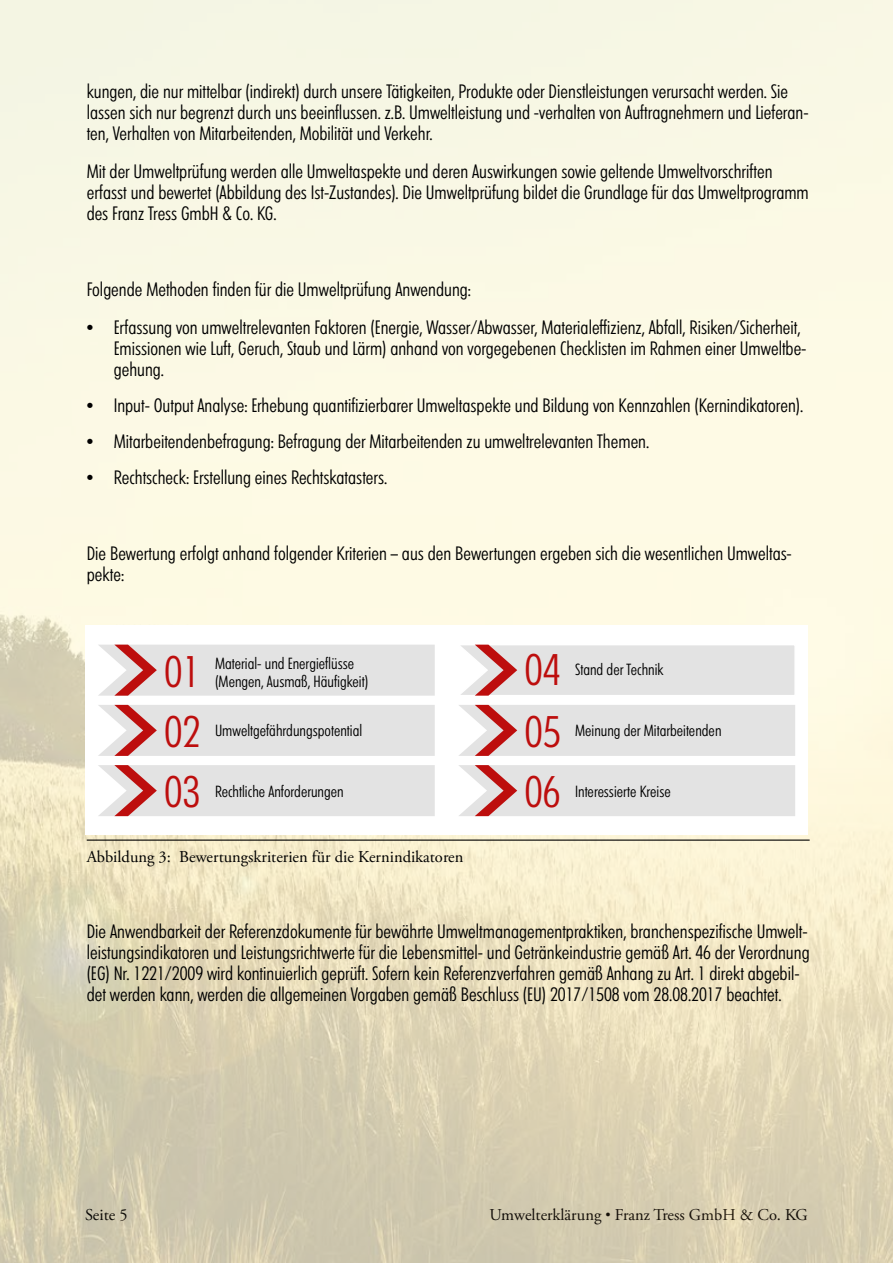
<style>
.page{position:relative;width:893px;height:1263px;background:#fff}
.page>*{position:absolute;margin:0;border:0;box-sizing:border-box;transform-origin:0 0}
.t1{font:40.95px/60.3px "Graphicus DT Cond";color:#bd0e0d}
.t2{font:18px/21px "Graphicus DT Cond";color:#000}
.t3{font:16.5px "Adobe Garamond Pro";color:#000}
.t4{font:15px "Graphicus DT Cond";color:#000}
.s1{font-size:13.5px}
</style>
<div class="page">
<img style="left:0;top:0;width:893px;height:1263px">
<hr style="left:87px;top:839px;width:723px;height:2px;background:#000">
<div style="left:85px;top:625px;width:723px;height:210px;background:#fff"></div>
<svg style="left:461px;top:644px;width:334px;height:52px;background:#e3dcdc"></svg>
<svg style="left:98px;top:705px;width:337px;height:51px;background:#e2dbdb"></svg>
<svg style="left:98px;top:765px;width:337px;height:51px;background:#e2dbdb"></svg>
<svg style="left:459px;top:705px;width:336px;height:51px;background:#e2dbdb"></svg>
<svg style="left:459px;top:765px;width:336px;height:51px;background:#e2dbdb"></svg>
<svg style="left:98px;top:645px;width:337px;height:51px;background:#e2dbdb"></svg>
<p class="t2" style="left:87px;top:80px;width:723px">kungen, die nur mittelbar (indirekt) durch unsere Tätigkeiten, Produkte oder Dienstleistungen verursacht werden. Sie lassen sich nur begrenzt durch uns beeinflussen. z.B. Umweltleistung und -verhalten von Auftragnehmern und Lieferan&shy;ten, Verhalten von Mitarbeitenden, Mobilität und Verkehr.</p>
<p class="t2" style="left:87px;top:160px;width:724px">Mit der Umweltprüfung werden alle Umweltaspekte und deren Auswirkungen sowie geltende Umweltvorschriften erfasst und bewertet (Abbildung des Ist-Zustandes). Die Umweltprüfung bildet die Grundlage für das Umweltprogramm des Franz Tress GmbH &amp; Co. KG.</p>
<p class="t2" style="left:87px;top:279px;width:386px">Folgende Methoden finden für die Umweltprüfung Anwendung:</p>
<p class="t2" style="left:114px;top:317px;width:694px;text-indent:-27px">• Erfassung von umweltrelevanten Faktoren (Energie, Wasser/Abwasser, Materialeffizienz, Abfall, Risiken/Sicherheit,<br>Emissionen wie Luft, Geruch, Staub und Lärm) anhand von vorgegebenen Checklisten im Rahmen einer Umweltbe&shy;gehung.</p>
<p class="t2" style="left:87px;top:394px;width:718px">• Input- Output Analyse: Erhebung quantifizierbarer Umweltaspekte und Bildung von Kennzahlen (Kernindikatoren).</p>
<p class="t2" style="left:87px;top:430px;width:564px">• Mitarbeitendenbefragung: Befragung der Mitarbeitenden zu umweltrelevanten Themen.</p>
<p class="t2" style="left:87px;top:466px;width:302px">• Rechtscheck: Erstellung eines Rechtskatasters.</p>
<p class="t2" style="left:87px;top:542px;width:707px">Die Bewertung erfolgt anhand folgender Kriterien – aus den Bewertungen ergeben sich die wesentlichen Umweltas&shy;pekte:</p>
<h1 class="t1" style="left:525px;top:639px;width:37px">04</h1>
<h1 class="t1" style="left:165px;top:641px;width:37px">01</h1>
<p class="t4" style="left:215px;top:654px;width:140px">Material- und Energieflüsse</p>
<p class="t4" style="left:215px;top:672px;width:155px">(Mengen, Ausmaß, Häufigkeit)</p>
<p class="t4" style="left:215px;top:722px;width:149px">Umweltgefährdungspotential</p>
<h1 class="t1" style="left:165px;top:701px;width:37px">02<br>03</h1>
<h1 class="t1" style="left:525px;top:701px;width:37px">05<br>06</h1>
<p class="t4" style="left:215px;top:782px;width:130px">Rechtliche Anforderungen</p>
<p class="t4" style="left:575px;top:660px;width:90px">Stand der Technik</p>
<p class="t4" style="left:575px;top:722px;width:148px">Meinung der Mitarbeitenden</p>
<p class="t4" style="left:575px;top:782px;width:97px">Interessierte Kreise</p>
<p class="t3" style="left:87px;top:847px;width:378px">Abbildung 3: Bewertungskriterien für die Kernindikatoren</p>
<p class="t2" style="left:87px;top:920px;width:724px">Die Anwendbarkeit der Referenzdokumente für bewährte Umweltmanagementpraktiken, branchenspezifische Umwelt&shy;leistungsindikatoren und Leistungsrichtwerte für die Lebensmittel- und Getränkeindustrie gemäß Art. 46 der Verordnung (EG) Nr. 1221/2009 wird kontinuierlich geprüft. Sofern kein Referenzverfahren gemäß Anhang zu Art. 1 direkt abgebil&shy;det werden kann, werden die allgemeinen Vorgaben gemäß Beschluss (EU) 2017/1508 vom 28.08.2017 beachtet.</p>
<p class="t3" style="left:85px;top:1205px;width:44px">Seite 5</p>
<p class="t3" style="left:490px;top:1205px;width:320px">Umwelterklärung <span class="s1">•</span> Franz Tress GmbH &amp; Co. KG</p>
</div>
